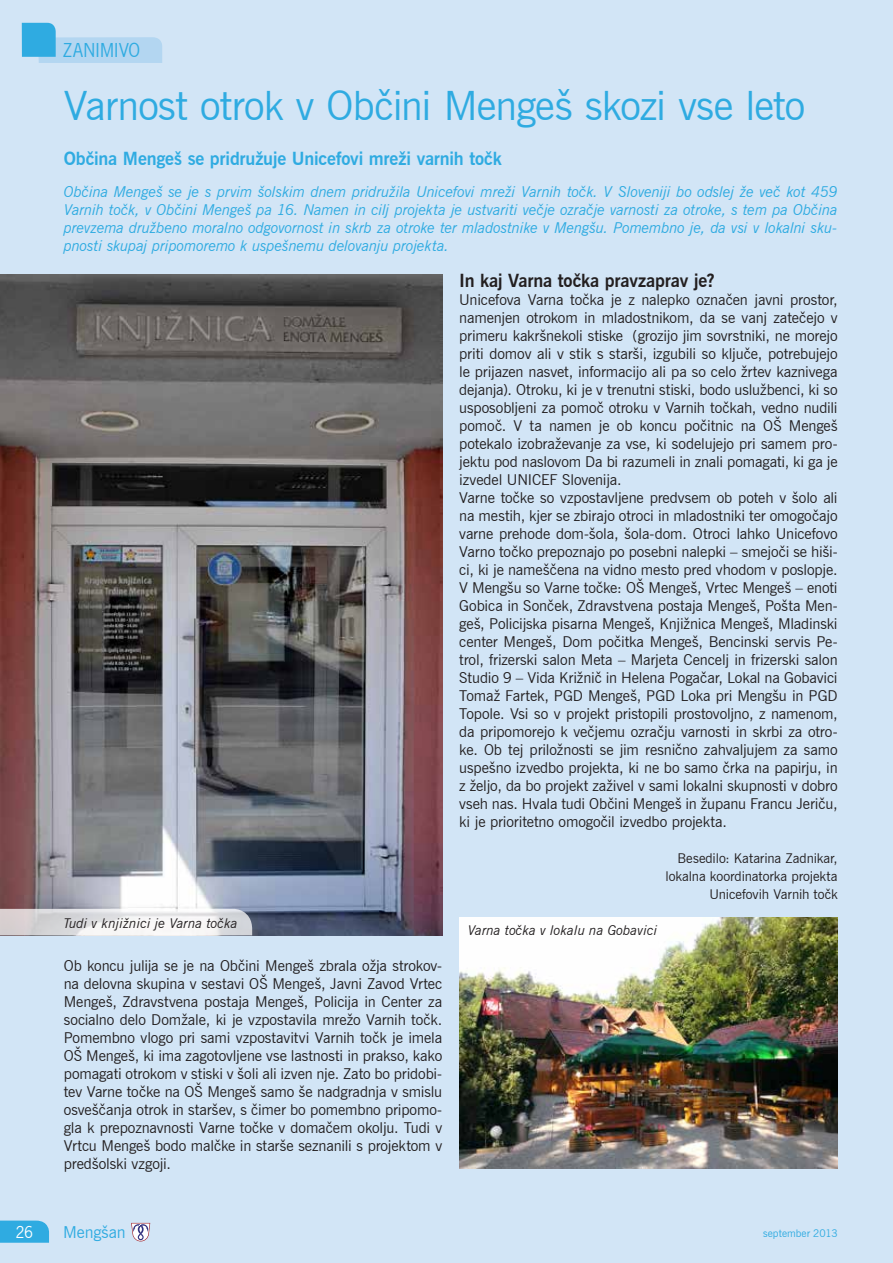
<style>
.page{position:relative;width:893px;height:1263px;background:#d2e5f6}
.page>*{position:absolute;margin:0;border:0;box-sizing:border-box;transform-origin:0 0}
.t1{font:40.5px "News Gothic BT";letter-spacing:-.02em;color:#2fabe1}
.t2{font:19.5px "News Gothic BT";letter-spacing:-.025em;color:#2fabe1;scale:.9 1}
.t3{font:700 18px "News Gothic BT";letter-spacing:-.01em;color:#2fabe1}
.t4{font:700 18px "News Gothic BT";letter-spacing:-.01em;color:#231f20}
.t5{font:16.5px "News Gothic BT";letter-spacing:-.01em;color:#2fabe1}
.t6{font:16.5px "News Gothic BT";color:#fff;scale:.9 1}
.t7{font:15px/18px "News Gothic BT";letter-spacing:-.005em;color:#231f20;text-align:justify}
.t8{font:italic 15px/18px "News Gothic BT";letter-spacing:-.015em;color:#2fabe1;text-align:justify}
.t9{font:13.5px/18px "News Gothic BT";letter-spacing:-.005em;color:#231f20;text-align:right}
.t10{font:italic 13.5px "News Gothic BT";color:#231f20}
.t11{font:10.5px "News Gothic BT";letter-spacing:.005em;color:#2fabe1}
</style>
<div class="page">
<img style="left:459px;top:917px;width:379px;height:251px">
<img style="left:0;top:275px;width:442px;height:660px">
<svg style="left:22px;top:23px;width:140px;height:40px"></svg>
<svg style="left:0;top:1220px;width:49px;height:23px"></svg>
<svg style="left:131px;top:1223px;width:19px;height:18px"></svg>
<svg style="left:0;top:909px;width:252px;height:26px;background:#e3e2e4"></svg>
<div style="left:459px;top:917px;width:214px;height:27px;background:#fefefe"></div>
<h2 class="t2" style="left:63px;top:38px;width:87px">ZANIMIVO</h2>
<h1 class="t1" style="left:64px;top:81px;width:743px">Varnost otrok v Občini Mengeš skozi vse leto</h1>
<p class="t3" style="left:64px;top:148px;width:439px">Občina Mengeš se pridružuje Unicefovi mreži varnih točk</p>
<p class="t8" style="left:64px;top:183px;width:775px">Občina Mengeš se je s prvim šolskim dnem pridružila Unicefovi mreži Varnih točk. V Sloveniji bo odslej že več kot 459<br>Varnih točk, v Občini Mengeš pa 16. Namen in cilj projekta je ustvariti večje ozračje varnosti za otroke, s tem pa Občina prevzema družbeno moralno odgovornost in skrb za otroke ter mladostnike v Mengšu. Pomembno je, da vsi v lokalni sku&shy;pnosti skupaj pripomoremo k uspešnemu delovanju projekta.</p>
<p class="t4" style="left:459px;top:270px;width:257px">In kaj Varna točka pravzaprav je?</p>
<p class="t7" style="left:459px;top:291px;width:380px;text-align:left">Unicefova Varna točka je z nalepko označen javni prostor, namenjen otrokom in mladostnikom, da se vanj zatečejo v primeru kakršnekoli stiske (grozijo jim sovrstniki, ne morejo priti domov ali v stik s starši, izgubili so ključe, potrebujejo le prijazen nasvet, informacijo ali pa so celo žrtev kaznivega dejanja). Otroku, ki je v trenutni stiski, bodo uslužbenci, ki so usposobljeni za pomoč otroku v Varnih točkah, vedno nudili pomoč. V ta namen je ob koncu počitnic na OŠ Mengeš potekalo izobraževanje za vse, ki sodelujejo pri samem pro&shy;jektu pod naslovom Da bi razumeli in znali pomagati, ki ga je izvedel UNICEF Slovenija.<br>Varne točke so vzpostavljene predvsem ob poteh v šolo ali na mestih, kjer se zbirajo otroci in mladostniki ter omogočajo varne prehode dom-šola, šola-dom. Otroci lahko Unicefovo Varno točko prepoznajo po posebni nalepki – smejoči se hiši&shy;ci, ki je nameščena na vidno mesto pred vhodom v poslopje.<br>V Mengšu so Varne točke: OŠ Mengeš, Vrtec Mengeš – enoti Gobica in Sonček, Zdravstvena postaja Mengeš, Pošta Men&shy;geš, Policijska pisarna Mengeš, Knjižnica Mengeš, Mladinski center Mengeš, Dom počitka Mengeš, Bencinski servis Pe&shy;trol, frizerski salon Meta – Marjeta Cencelj in frizerski salon Studio 9 – Vida Križnič in Helena Pogačar, Lokal na Gobavici Tomaž Fartek, PGD Mengeš, PGD Loka pri Mengšu in PGD Topole. Vsi so v projekt pristopili prostovoljno, z namenom, da pripomorejo k večjemu ozračju varnosti in skrbi za otro&shy;ke. Ob tej priložnosti se jim resnično zahvaljujem za samo uspešno izvedbo projekta, ki ne bo samo črka na papirju, in z željo, da bo projekt zaživel v sami lokalni skupnosti v dobro vseh nas. Hvala tudi Občini Mengeš in županu Francu Jeriču, ki je prioritetno omogočil izvedbo projekta.</p>
<p class="t9" style="left:665px;top:849px;width:174px">Besedilo: Katarina Zadnikar, lokalna koordinatorka projekta<br>Unicefovih Varnih točk</p>
<p class="t10" style="left:64px;top:915px;width:175px">Tudi v knjižnici je Varna točka</p>
<p class="t10" style="left:468px;top:922px;width:191px">Varna točka v lokalu na Gobavici</p>
<p class="t7" style="left:64px;top:957px;width:380px">Ob koncu julija se je na Občini Mengeš zbrala ožja strokov&shy;na delovna skupina v sestavi OŠ Mengeš, Javni Zavod Vrtec Mengeš, Zdravstvena postaja Mengeš, Policija in Center za socialno delo Domžale, ki je vzpostavila mrežo Varnih točk.<br>Pomembno vlogo pri sami vzpostavitvi Varnih točk je imela OŠ Mengeš, ki ima zagotovljene vse lastnosti in prakso, kako pomagati otrokom v stiski v šoli ali izven nje. Zato bo pridobi&shy;tev Varne točke na OŠ Mengeš samo še nadgradnja v smislu osveščanja otrok in staršev, s čimer bo pomembno pripomo&shy;gla k prepoznavnosti Varne točke v domačem okolju. Tudi v Vrtcu Mengeš bodo malčke in starše seznanili s projektom v predšolski vzgoji.</p>
<p class="t6" style="left:16px;top:1222px;width:21px">26</p>
<p class="t5" style="left:63px;top:1222px;width:64px">Mengšan</p>
<p class="t11" style="left:763px;top:1227px;width:76px">september 2013</p>
</div>
